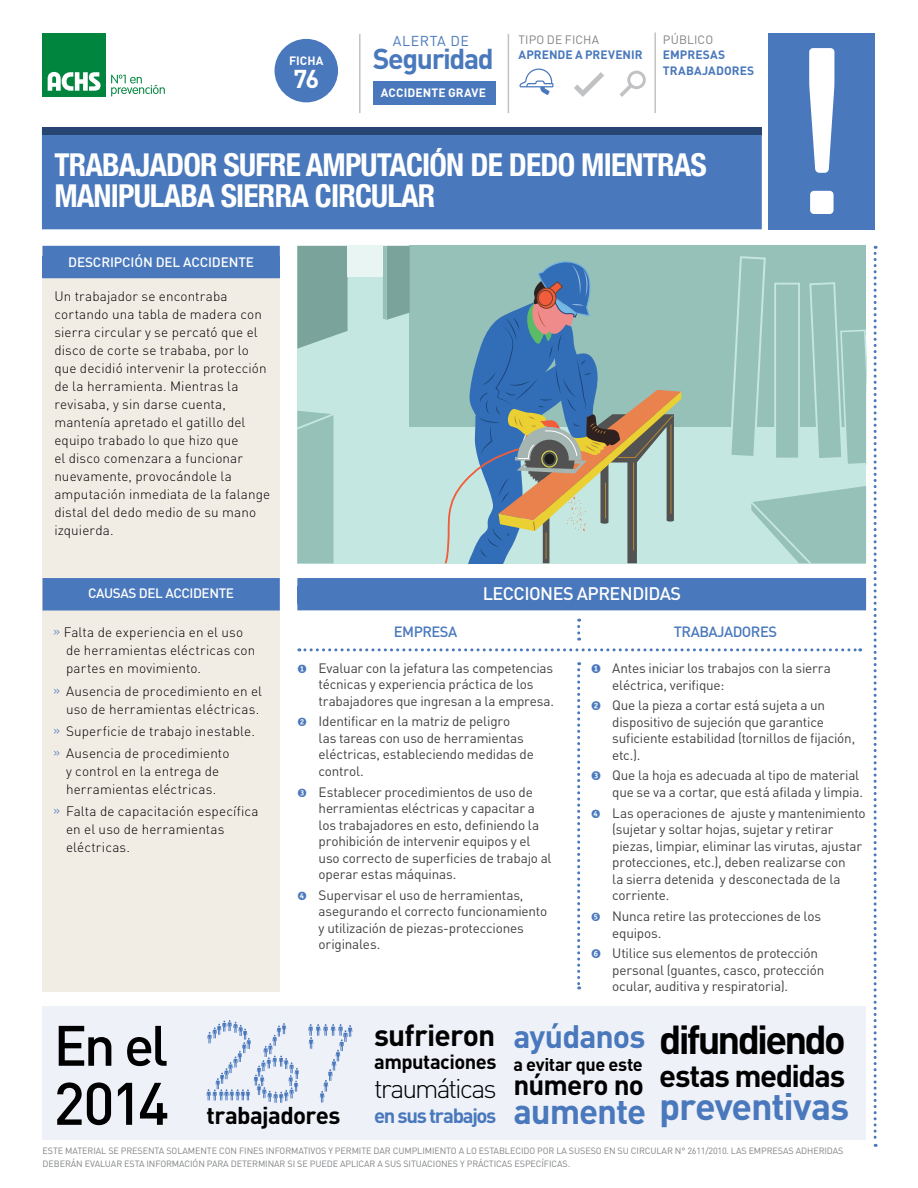
<style>
.page{position:relative;width:918px;height:1188px;background:#fff}
.page>*{position:absolute;margin:0;border:0;box-sizing:border-box;transform-origin:0 0}
.t1{font:500 58.95px "DIN Pro";color:#000}
.t2{font:500 56.1px "DIN Pro";color:#000}
.t3{font:700 39.9px "DIN Pro";letter-spacing:-.075em;color:#000}
.t4{font:700 37.65px "DIN Pro";color:#4978bc}
.t5{font:700 34.8px "DIN Pro";color:#4978bc}
.t6{font:700 32.1px "DIN Pro";letter-spacing:-.03em;color:#4978bc}
.t7{font:700 condensed 31.5px/31.5px "Helvetica Neue";letter-spacing:-.025em;color:#fff}
.t8{font:700 31.05px "DIN Pro";color:#000}
.t9{font:700 30px "DIN Pro";color:#000}
.t10{font:700 28.35px "DIN Pro";letter-spacing:-.05em;color:#4978bc}
.t11{font:700 27.9px "DIN Pro";color:#000}
.t12{font:300 26.7px "DIN Pro";letter-spacing:-.075em;color:#000}
.t13{font:700 25.5px "DIN Pro";color:#fff}
.t14{font:700 24px "DIN Pro";color:#000}
.t15{font:700 20.4px "DIN Pro";color:#4978bc}
.t16{font:700 20.1px "DIN Pro";letter-spacing:-.025em;color:#000}
.t17{font:700 18.15px "DIN Pro";letter-spacing:-.025em;color:#000}
.t18{font:500 18px "DIN Pro";letter-spacing:-.03em;color:#fff}
.t19{font:500 14.7px "DIN Pro";letter-spacing:-.035em;color:#4978bc}
.t20{font:14.25px "DIN Pro";letter-spacing:.04em;color:#4978bc}
.t21{font:13.5px/16.5px "DIN Pro";letter-spacing:-.015em;color:#414042}
.t22{font:300 13.5px/18px "DIN Pro";letter-spacing:.01em;color:#000}
.t23{font:500 13.5px "DIN Pro";letter-spacing:-.01em;color:#fff}
.t24{font:500 13.5px "DIN Pro";letter-spacing:-.03em;color:#fff}
.t25{font:700 12px/16.5px "DIN Pro";letter-spacing:.005em;color:#4978bc}
.t26{font:700 12px "DIN Pro";letter-spacing:.005em;color:#fff}
.t27{font:12px "DIN Pro";letter-spacing:.01em;color:#808285}
.t28{font:9px "DIN Pro";letter-spacing:-.01em;color:#808285}
.s1{color:#4978bc}
.s2{font-family:"Officina Display ITC Std";font-size:12.75px;color:#4978bc}
.s3{font-family:"Officina Display ITC Std";color:#4978bc}
</style>
<div class="page">
<div style="left:43px;top:33px;width:63px;height:63px;background:#00853f"></div>
<svg style="left:48px;top:72px;width:53px;height:19px"></svg>
<svg style="left:111px;top:75px;width:54px;height:22px"></svg>
<div style="left:373px;top:81px;width:122px;height:24px;background:#4978bc"></div>
<div style="left:275px;top:39px;width:63px;height:63px;background:#4978bc;border-radius:50%"></div>
<hr style="left:508px;top:34px;width:1px;height:79px;background:#c0c2c4">
<hr style="left:359px;top:34px;width:2px;height:79px;background:#c0c2c4">
<hr style="left:654px;top:33px;width:2px;height:80px;background:#c0c2c4">
<svg style="left:520px;top:69px;width:34px;height:26px"></svg>
<svg style="left:574px;top:72px;width:30px;height:25px"></svg>
<svg style="left:620px;top:71px;width:26px;height:26px"></svg>
<div style="left:42px;top:134px;width:720px;height:95px;background:#4978bc"></div>
<div style="left:42px;top:127px;width:720px;height:7px;background:#274572"></div>
<div style="left:769px;top:33px;width:106px;height:196px;background:#4978bc"></div>
<svg style="left:809px;top:48px;width:25px;height:166px"></svg>
<div style="left:43px;top:246px;width:237px;height:745px;background:#f1ece4"></div>
<div style="left:43px;top:578px;width:237px;height:33px;background:#4978bc"></div>
<div style="left:43px;top:246px;width:237px;height:10px;background:#4978bc"></div>
<div style="left:43px;top:256px;width:237px;height:22px;background:#4978bc"></div>
<div style="left:297px;top:578px;width:569px;height:32px;background:#4978bc"></div>
<div style="left:298px;top:587px;width:568px;height:17px;background:#4978bc"></div>
<svg style="left:577px;top:619px;width:3px;height:22px"></svg>
<svg style="left:577px;top:662px;width:3px;height:327px"></svg>
<svg style="left:299px;top:648px;width:562px;height:3px"></svg>
<svg style="left:874px;top:246px;width:3px;height:901px"></svg>
<div style="left:43px;top:1006px;width:823px;height:134px;background:#eff1f9"></div>
<svg style="left:308px;top:1024px;width:44px;height:79px"></svg>
<svg style="left:207px;top:1020px;width:92px;height:83px"></svg>
<div style="left:297px;top:246px;width:569px;height:317px;background:#c5e7e1"></div>
<div style="left:410px;top:246px;width:456px;height:181px;background:#95c1b9"></div>
<svg style="left:297px;top:411px;width:37px;height:152px;background:#97c2ba"></svg>
<div style="left:775px;top:284px;width:24px;height:175px;background:#95c1b9"></div>
<div style="left:774px;top:283px;width:26px;height:176px;border:2px solid #c6e7e1"></div>
<svg style="left:809px;top:282px;width:57px;height:182px"></svg>
<svg style="left:731px;top:256px;width:35px;height:200px"></svg>
<svg style="left:751px;top:486px;width:115px;height:77px"></svg>
<svg style="left:297px;top:246px;width:51px;height:103px;background:#81aaa2"></svg>
<svg style="left:383px;top:246px;width:27px;height:74px;background:#80aaa2"></svg>
<div style="left:348px;top:246px;width:35px;height:31px;background:#e8f5f3"></div>
<svg style="left:445px;top:261px;width:236px;height:302px"></svg>
<p class="t26" style="left:289px;top:53px;width:36px">FICHA</p>
<h3 class="t13" style="left:293px;top:61px;width:27px">76</h3>
<p class="t20" style="left:393px;top:32px;width:76px">Ale rta de</p>
<h3 class="t10" style="left:373px;top:39px;width:122px">Seguridad</h3>
<p class="t26" style="left:381px;top:85px;width:8px">acci</p>
<p class="t26" style="left:407px;top:85px;width:72px">dente GRAVE</p>
<p class="t27" style="left:519px;top:31px;width:81px">ti po de ficha</p>
<p class="t27" style="left:663px;top:31px;width:43px">PÚBLICO</p>
<p class="t25" style="left:663px;top:46px;width:93px">empresas trabajadores</p>
<p class="t25" style="left:519px;top:46px;width:126px">aprende a preveni r</p>
<h3 class="t7" style="left:54px;top:147px;width:654px">TRABAJADOR SUFRE AMPUTACIÓN DE DEDO MIENTRAS<br>MANIPULABA SIERRA CIRCULAR</h3>
<p class="t23" style="left:68px;top:253px;width:187px">DESCRIPCIÓN DEL ACCIDENTE</p>
<p class="t22" style="left:54px;top:286px;width:218px">Un trabajador se encontraba cortando una tabla de madera con sierra circular y se percató que el disco de corte se trababa, por lo que decidió intervenir la protección de la herramienta. Mientras la revisaba, y sin darse cuenta, mantenía apretado el gatillo del equipo trabado lo que hizo que<br>el disco comenzara a funcionar nuevamente, provocándole la amputación inmediata de la falange distal del dedo medio de su mano izquierda.</p>
<p class="t24" style="left:88px;top:584px;width:147px">CAUSAS DEL ACCIDENTE</p>
<h3 class="t18" style="left:483px;top:582px;width:200px">LECCIONES APRENDIDAS</h3>
<p class="t22" style="left:53px;top:623px;width:191px"><span class="s1">»</span> Falta de experiencia en el uso</p>
<p class="t19" style="left:394px;top:622px;width:65px">EMPRESA</p>
<p class="t19" style="left:674px;top:622px;width:105px">TRABAJADORES</p>
<p class="t22" style="left:66px;top:641px;width:191px">de herramientas eléctricas con partes en movimiento.</p>
<p class="t22" style="left:53px;top:681px;width:210px;text-align:right"><span class="s1">»</span> Ausencia de procedimiento en el uso de herramientas eléctricas.</p>
<p class="t22" style="left:53px;top:719px;width:203px;line-height:22.2px"><span class="s1">»</span> Superficie de trabajo inestable. <span class="s1">»</span> Ausencia de procedimiento</p>
<p class="t22" style="left:66px;top:762px;width:155px">y control en la entrega de herramientas eléctricas.</p>
<p class="t22" style="left:66px;top:802px;width:194px;text-indent:-13px"><span class="s1">»</span> Falta de capacitación específica en el uso de herramientas eléctricas.</p>
<p class="t21" style="left:319px;top:659px;width:237px;text-indent:-21px"><span class="s2">1</span> Evaluar con la jefatura las competencias técnicas y experiencia práctica de los trabajadores que ingresan a la empresa.</p>
<p class="t21" style="left:319px;top:713px;width:217px;text-indent:-21px"><span class="s2">2</span> Identificar en la matriz de peligro<br>las tareas con uso de herramientas eléctricas, estableciendo medidas de control.</p>
<p class="t21" style="left:319px;top:783px;width:234px;text-indent:-21px"><span class="s2">3</span> Establecer procedimientos de uso de herramientas eléctricas y capacitar a los trabajadores en esto, definiendo la prohibición de intervenir equipos y el uso correcto de superficies de trabajo al operar estas máquinas.</p>
<p class="t21" style="left:319px;top:886px;width:230px;text-indent:-21px"><span class="s2">4</span> Supervisar el uso de herramientas, asegurando el correcto funcionamiento y utilización de piezas-protecciones originales.</p>
<p class="t21" style="left:612px;top:659px;width:220px;text-indent:-21px"><span class="s3">1</span> Antes iniciar los trabajos con la sierra eléctrica, verifique:</p>
<p class="t21" style="left:612px;top:697px;width:245px;text-indent:-21px"><span class="s3">2</span> Que la pieza a cortar está sujeta a un dispositivo de sujeción que garantice suficiente estabilidad (tornillos de fijación, etc.).</p>
<p class="t21" style="left:591px;top:767px;width:274px;text-align:right"><span class="s3">3</span> Que la hoja es adecuada al tipo de material que se va a cortar, que está afilada y limpia.</p>
<p class="t21" style="left:612px;top:804px;width:255px;text-indent:-21px"><span class="s2">4</span> Las operaciones de ajuste y mantenimiento (sujetar y soltar hojas, sujetar y retirar piezas, limpiar, eliminar las virutas, ajustar protecciones, etc.), deben realizarse con<br>la sierra detenida y desconectada de la corriente.</p>
<p class="t21" style="left:612px;top:907px;width:210px;text-indent:-21px"><span class="s2">5</span> Nunca retire las protecciones de los equipos.</p>
<p class="t21" style="left:612px;top:945px;width:214px;text-indent:-21px"><span class="s3">6</span> Utilice sus elementos de protección personal (guantes, casco, protección ocular, auditiva y respiratoria).</p>
<h2 class="t2" style="left:53px;top:1007px;width:116px">En el</h2>
<h1 class="t1" style="left:53px;top:1063px;width:117px">2014</h1>
<h3 class="t14" style="left:207px;top:1099px;width:136px">trabajadores</h3>
<h3 class="t9" style="left:374px;top:1015px;width:123px">sufrieron</h3>
<h3 class="t12" style="left:374px;top:1070px;width:124px">traumáticas</h3>
<h3 class="t15" style="left:374px;top:1101px;width:124px">en sus trabajos</h3>
<h3 class="t16" style="left:374px;top:1048px;width:124px">amputaciones</h3>
<h3 class="t6" style="left:513px;top:1014px;width:134px">ayúdanos</h3>
<h3 class="t17" style="left:513px;top:1053px;width:131px">a evitar que este</h3>
<h3 class="t11" style="left:513px;top:1066px;width:132px">número no</h3>
<h3 class="t5" style="left:513px;top:1088px;width:135px">aumente</h3>
<h3 class="t3" style="left:659px;top:1012px;width:188px">difundiendo</h3>
<h3 class="t8" style="left:659px;top:1055px;width:188px">estas medidas</h3>
<h3 class="t4" style="left:659px;top:1081px;width:192px">preventivas</h3>
<p class="t28" style="left:43px;top:1144px;width:239px">ESTE MATERIAL SE PRESENTA SOLAMENTE CO N FINES INFOR</p>
<p class="t28" style="left:291px;top:1144px;width:253px">MATIVOS Y PERMITE DAR CUMPLIMIENTO A LO ESTABLECIDO POR</p>
<p class="t28" style="left:556px;top:1144px;width:289px">LA SUSESO EN SU CIRCULAR N° 2611/2010. LAS EMPRESAS ADH ERIDAS</p>
<p class="t28" style="left:43px;top:1158px;width:119px">D EBERÁN EVALUAR ESTA INFOR</p>
<p class="t28" style="left:172px;top:1158px;width:400px">MACIÓN PARA D ETERMINAR SI SE PUED E APLICAR A SUS SITUACIONES Y PRÁCTICAS ESPECÍFICAS.</p>
</div>
